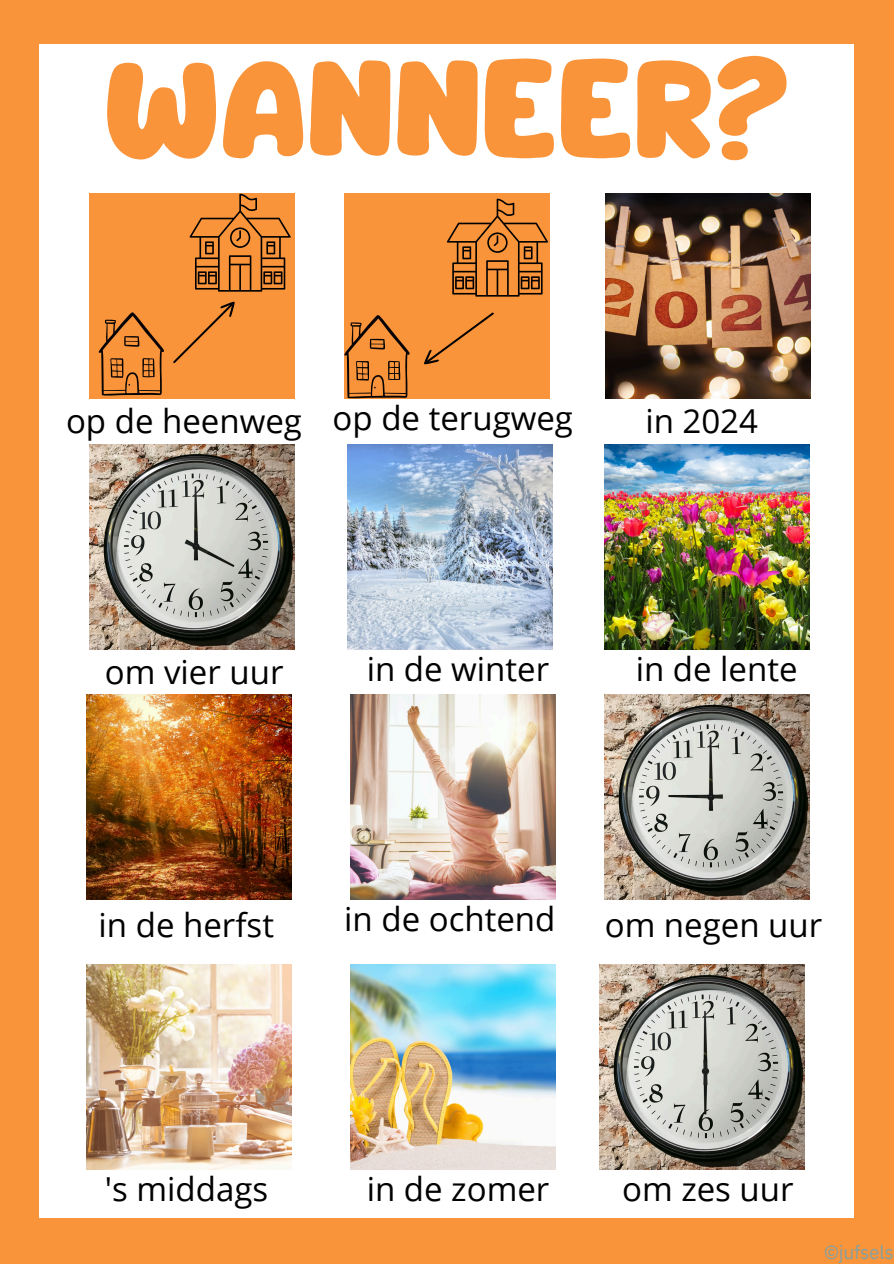
<style>
.page{position:relative;width:894px;height:1264px;background:#fff}
.page>*{position:absolute;margin:0;border:0;box-sizing:border-box;transform-origin:0 0}
.t1{font:120px "Mango";color:#f9943b}
.t2{font:33px "Open Sans";color:#000}
.t3{font:19.2px "IBM Plex Sans";letter-spacing:-.015em;color:#88a09d}
</style>
<div class="page">
<div style="left:0;top:0;width:893px;height:1263px;background:#f9943b"></div>
<div style="left:40px;top:45px;width:813px;height:1172px;background:#fff"></div>
<div style="left:89px;top:194px;width:205px;height:205px;background:#f9943b"></div>
<div style="left:344px;top:194px;width:205px;height:205px;background:#f9943b"></div>
<img style="left:605px;top:194px;width:205px;height:205px">
<img style="left:89px;top:444px;width:205px;height:205px">
<img style="left:86px;top:694px;width:205px;height:205px">
<img style="left:86px;top:964px;width:205px;height:205px">
<img style="left:347px;top:444px;width:205px;height:205px">
<img style="left:604px;top:444px;width:205px;height:205px">
<img style="left:350px;top:694px;width:205px;height:205px">
<img style="left:604px;top:694px;width:205px;height:205px">
<img style="left:350px;top:964px;width:205px;height:205px">
<img style="left:599px;top:964px;width:205px;height:205px">
<svg style="left:99px;top:312px;width:65px;height:83px"></svg>
<svg style="left:446px;top:199px;width:102px;height:97px"></svg>
<svg style="left:344px;top:315px;width:65px;height:83px"></svg>
<svg style="left:173px;top:194px;width:118px;height:169px"></svg>
<svg style="left:424px;top:312px;width:70px;height:53px"></svg>
<p class="t1" style="left:103px;top:57px;width:687px">WANNEER?</p>
<h2 class="t2" style="left:332px;top:395px;width:242px">op de terugweg</h2>
<h2 class="t2" style="left:66px;top:398px;width:237px">op de heenweg</h2>
<p class="t2" style="left:645px;top:398px;width:114px">in 2024</p>
<h2 class="t2" style="left:105px;top:648px;width:180px">om vier uur</h2>
<p class="t2" style="left:366px;top:645px;width:184px">in de winter</p>
<h2 class="t2" style="left:635px;top:645px;width:163px">in de lente</h2>
<p class="t2" style="left:99px;top:901px;width:177px">in de herfst</p>
<h2 class="t2" style="left:344px;top:895px;width:212px">in de ochtend</h2>
<p class="t2" style="left:604px;top:901px;width:219px">om negen uur</p>
<h2 class="t2" style="left:105px;top:1165px;width:165px">'s middags</h2>
<p class="t2" style="left:366px;top:1165px;width:184px">in de zomer</p>
<h2 class="t2" style="left:622px;top:1165px;width:173px">om zes uur</h2>
<p class="t3" style="left:824px;top:1238px;width:71px">©jufsels</p>
</div>
